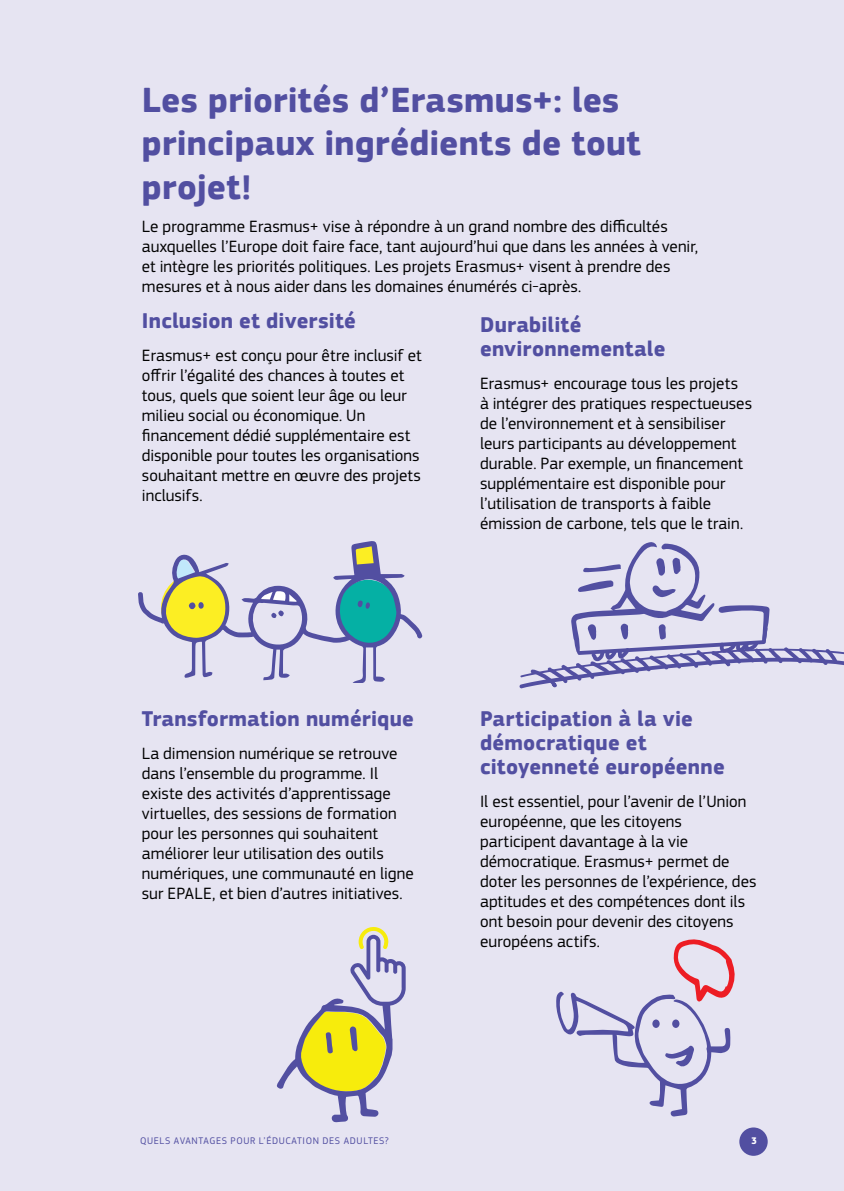
<style>
.page{position:relative;width:844px;height:1191px;background:#fff}
.page>*{position:absolute;margin:0;border:0;box-sizing:border-box;transform-origin:0 0}
.t1{font:700 36px/43.2px "EC Square Sans Pro";letter-spacing:.005em;color:#524fa1}
.t2{font:700 22px/24px "EC Square Sans Pro";letter-spacing:.01em;color:#524fa1}
.t3{font:17px/20px "EC Square Sans Pro";letter-spacing:.005em;color:#000}
.t4{font:10px "EC Square Sans Pro";letter-spacing:.06em;color:#524fa1}
.t5{font:700 10px "EC Square Sans Cond Pro";color:#fff}
</style>
<div class="page">
<div style="left:0;top:0;width:843px;height:1191px;background:#e6e4f2"></div>
<div style="left:739px;top:1127px;width:28px;height:28px;background:#524fa1;border-radius:50%"></div>
<svg style="left:138px;top:541px;width:284px;height:142px"></svg>
<svg style="left:277px;top:927px;width:128px;height:195px"></svg>
<svg style="left:519px;top:542px;width:324px;height:146px"></svg>
<svg style="left:556px;top:939px;width:178px;height:177px"></svg>
<div style="left:672px;top:1019px;width:7px;height:9px;background:#524fa1;border-radius:50%"></div>
<div style="left:652px;top:1019px;width:7px;height:9px;background:#524fa1;border-radius:50%"></div>
<h1 class="t1" style="left:142px;top:80px;width:500px">Les priorités d’Erasmus+: les principaux ingrédients de tout projet!</h1>
<p class="t3" style="left:142px;top:216px;width:557px">Le programme Erasmus+ vise à répondre à un grand nombre des difficultés auxquelles l’Europe doit faire face, tant aujourd’hui que dans les années à venir, et intègre les priorités politiques. Les projets Erasmus+ visent à prendre des mesures et à nous aider dans les domaines énumérés ci-après.</p>
<p class="t2" style="left:142px;top:310px;width:216px">Inclusion et diversité</p>
<p class="t3" style="left:142px;top:346px;width:281px">Erasmus+ est conçu pour être inclusif et offrir l’égalité des chances à toutes et tous, quels que soient leur âge ou leur milieu social ou économique. Un financement dédié supplémentaire est disponible pour toutes les organisations souhaitant mettre en œuvre des projets inclusifs.</p>
<p class="t2" style="left:480px;top:314px;width:187px">Durabilité environnementale</p>
<p class="t3" style="left:480px;top:374px;width:273px">Erasmus+ encourage tous les projets<br>à intégrer des pratiques respectueuses de l’environnement et à sensibiliser leurs participants au développement durable. Par exemple, un financement supplémentaire est disponible pour l’utilisation de transports à faible émission de carbone, tels que le train.</p>
<p class="t2" style="left:142px;top:708px;width:273px">Transformation numérique</p>
<p class="t3" style="left:142px;top:744px;width:273px">La dimension numérique se retrouve dans l’ensemble du programme. Il existe des activités d’apprentissage virtuelles, des sessions de formation pour les personnes qui souhaitent améliorer leur utilisation des outils numériques, une communauté en ligne sur EPALE, et bien d’autres initiatives.</p>
<p class="t2" style="left:480px;top:708px;width:246px">Participation à la vie démocratique et citoyenneté européenne</p>
<p class="t3" style="left:480px;top:792px;width:278px">Il est essentiel, pour l’avenir de l’Union européenne, que les citoyens participent davantage à la vie démocratique. Erasmus+ permet de doter les personnes de l’expérience, des aptitudes et des compétences dont ils ont besoin pour devenir des citoyens européens actifs.</p>
<p class="t4" style="left:140px;top:1135px;width:250px">QUELS AVANTAGES POUR L’ÉDUCATION DES ADULTES?</p>
<p class="t5" style="left:751px;top:1134px;width:7px">3</p>
</div>
